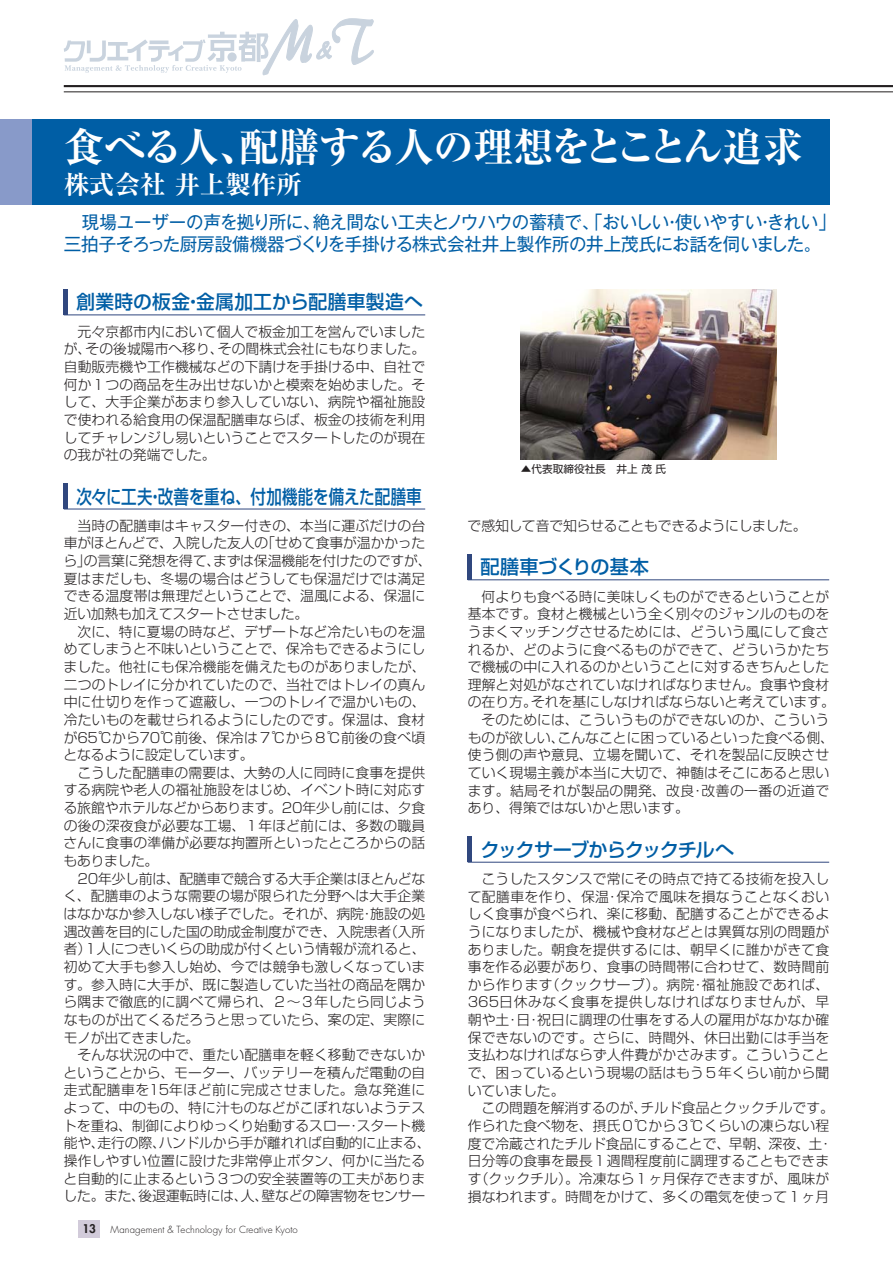
<style>
.page{position:relative;width:893px;height:1263px;background:#fff}
.page>*{position:absolute;margin:0;border:0;box-sizing:border-box;transform-origin:0 0}
.t1{font:40.35px "Ryumin Pro Ex Bold 90 pv RKSJ H";letter-spacing:-.055em;color:#fff}
.t2{font:25.5px "Ryumin Pro Ex Bold 90 pv RKSJ H";color:#fff}
.t3{font:19.2px "Shin Go Pro Medium 90 pv RKSJ H";color:#005ea5}
.t4{font:19.2px "Shin Go Pro Medium 90 pv RKSJ H";color:#005ea5;scale:.81 1}
.t5{font:19.2px "Shin Go Pro Medium 90 pv RKSJ H";letter-spacing:-.06em;color:#005ea5}
.t6{font:18px/22.4px "Gothic MB101 Pro Regular 90 pv RKSJ H";letter-spacing:-.015em;color:#005ea5}
.t7{font:13.8px/17.7px "Shin Go Pro Light 90 pv RKSJ H";letter-spacing:.005em;color:#231f20;text-align:justify}
.t8{font:13.8px "Shin Go Pro Light 90 pv RKSJ H";letter-spacing:.03em;color:#231f20}
.t9{font:13.8px "Shin Go Pro Light 90 pv RKSJ H";letter-spacing:-.02em;color:#231f20}
.t10{font:10.65px "Shin Go Pro Regular 90 pv RKSJ H";color:#231f20}
.t11{font:300 9.6px "Futura";letter-spacing:.01em;color:#231f20}
.s1{font-weight:800;font-size:11.7px}
</style>
<div class="page">
<div style="left:79px;top:1220px;width:21px;height:17px;background:#d2cbda"></div>
<hr style="left:64px;top:92px;width:829px;height:1px;background:#231f20">
<hr style="left:64px;top:85px;width:829px;height:2px;background:#231f20">
<svg style="left:64px;top:18px;width:310px;height:58px"></svg>
<hr style="left:64px;top:289px;width:4px;height:26px;background:#30477e">
<hr style="left:64px;top:314px;width:361px;height:1px;background:#30477e">
<hr style="left:64px;top:483px;width:4px;height:26px;background:#30477e">
<hr style="left:64px;top:509px;width:361px;height:1px;background:#30477e">
<hr style="left:468px;top:554px;width:4px;height:26px;background:#30477e">
<hr style="left:468px;top:579px;width:361px;height:1px;background:#30477e">
<hr style="left:468px;top:837px;width:4px;height:25px;background:#30477e">
<hr style="left:468px;top:862px;width:361px;height:1px;background:#30477e">
<div style="left:0;top:119px;width:829px;height:85px;background:#005ea5"></div>
<div style="left:0;top:119px;width:32px;height:85px;background:#889ac9"></div>
<img style="left:521px;top:289px;width:255px;height:170px">
<h1 class="t1" style="left:64px;top:131px;width:741px">食べる人、配膳する人の理想をとことん追求</h1>
<h2 class="t2" style="left:64px;top:175px;width:240px">株式会社 井上製作所</h2>
<h3 class="t6" style="left:64px;top:213px;width:774px;text-indent:18px">現場ユーザーの声を拠り所に、絶え間ない工夫とノウハウの蓄積で、「おいしい・使いやすい・きれい」三拍子そろった厨房設備機器づくりを手掛ける株式会社井上製作所の井上茂氏にお話を伺いました。</h3>
<h3 class="t3" style="left:77px;top:295px;width:348px">創業時の板金・金属加工から配膳車製造へ</h3>
<p class="t7" style="left:64px;top:324px;width:363px;text-indent:14px">元々京都市内において個人で板金加工を営んでいましたが、その後城陽市へ移り、その間株式会社にもなりました。自動販売機や工作機械などの下請けを手掛ける中、自社で何か１つの商品を生み出せないかと模索を始めました。そして、大手企業があまり参入していない、病院や福祉施設で使われる給食用の保温配膳車ならば、板金の技術を利用してチャレンジし易いということでスタートしたのが現在の我が社の発端でした。</p>
<h3 class="t4" style="left:77px;top:489px;width:428px">次々に工夫・改善を重ね、付加機能を備えた配膳車</h3>
<p class="t7" style="left:64px;top:519px;width:370px;text-align:left;text-indent:14px">当時の配膳車はキャスター付きの、本当に運ぶだけの台車がほとんどで、入院した友人の「せめて食事が温かかったら」の言葉に発想を得て、まずは保温機能を付けたのですが、夏はまだしも、冬場の場合はどうしても保温だけでは満足できる温度帯は無理だということで、温風による、保温に近い加熱も加えてスタートさせました。</p>
<p class="t7" style="left:64px;top:624px;width:363px;text-indent:14px">次に、特に夏場の時など、デザートなど冷たいものを温めてしまうと不味いということで、保冷もできるようにしました。他社にも保冷機能を備えたものがありましたが、二つのトレイに分かれていたので、当社ではトレイの真ん中に仕切りを作って遮蔽し、一つのトレイで温かいもの、冷たいものを載せられるようにしたのです。保温は、食材が65℃から70℃前後、保冷は７℃から８℃前後の食べ頃となるように設定しています。</p>
<p class="t7" style="left:64px;top:766px;width:363px;text-indent:14px">こうした配膳車の需要は、大勢の人に同時に食事を提供する病院や老人の福祉施設をはじめ、イベント時に対応する旅館やホテルなどからあります。20年少し前には、夕食の後の深夜食が必要な工場、１年ほど前には、多数の職員さんに食事の準備が必要な拘置所といったところからの話もありました。</p>
<p class="t7" style="left:64px;top:871px;width:364px;text-indent:14px">20年少し前は、配膳車で競合する大手企業はほとんどなく、配膳車のような需要の場が限られた分野へは大手企業はなかなか参入しない様子でした。それが、病院・施設の処遇改善を目的にした国の助成金制度ができ、入院患者（入所者）１人につきいくらの助成が付くという情報が流れると、初めて大手も参入し始め、今では競争も激しくなっています。参入時に大手が、既に製造していた当社の商品を隅から隅まで徹底的に調べて帰られ、２～３年したら同じようなものが出てくるだろうと思っていたら、案の定、実際にモノが出てきました。</p>
<p class="t7" style="left:63px;top:1048px;width:369px;text-align:left;text-indent:14px">そんな状況の中で、重たい配膳車を軽く移動できないかということから、モーター、バッテリーを積んだ電動の自走式配膳車を15年ほど前に完成させました。急な発進によって、中のもの、特に汁ものなどがこぼれないようテストを重ね、制御によりゆっくり始動するスロー・スタート機能や、走行の際、ハンドルから手が離れれば自動的に止まる、操作しやすい位置に設けた非常停止ボタン、何かに当たると自動的に止まるという３つの安全装置等の工夫がありました。また、後退運転時には、人、壁などの障害物をセンサー</p>
<p class="t11" style="left:83px;top:1225px;width:217px"><span class="s1">13</span> Management &amp; Technology for Creative Kyoto</p>
<p class="t10" style="left:521px;top:465px;width:147px">▲ 代表取締役社長　井上 茂 氏</p>
<p class="t9" style="left:468px;top:521px;width:340px">で感知して音で知らせることもできるようにしました。</p>
<h3 class="t3" style="left:480px;top:560px;width:170px">配膳車づくりの基本</h3>
<p class="t7" style="left:482px;top:589px;width:349px">何よりも食べる時に美味しくものができるということが</p>
<p class="t7" style="left:468px;top:607px;width:363px">基本です。食材と機械という全く別々のジャンルのものを</p>
<p class="t7" style="left:468px;top:625px;width:363px">うまくマッチングさせるためには、どういう風にして食さ</p>
<p class="t7" style="left:468px;top:642px;width:363px">れるか、どのように食べるものができて、どういうかたち</p>
<p class="t7" style="left:468px;top:660px;width:363px">で機械の中に入れるのかということに対するきちんとした</p>
<p class="t7" style="left:468px;top:678px;width:363px">理解と対処がなされていなければなりません。食事や食材</p>
<p class="t7" style="left:468px;top:695px;width:369px">の在り方。それを基にしなければならないと考えています。</p>
<p class="t7" style="left:482px;top:713px;width:349px">そのためには、こういうものができないのか、こういう</p>
<p class="t7" style="left:468px;top:730px;width:368px">ものが欲しい、こんなことに困っているといった食べる側、</p>
<p class="t7" style="left:468px;top:748px;width:363px">使う側の声や意見、立場を聞いて、それを製品に反映させ</p>
<p class="t7" style="left:468px;top:766px;width:363px">ていく現場主義が本当に大切で、神髄はそこにあると思い</p>
<p class="t8" style="left:468px;top:785px;width:363px">ます。結局それが製品の開発、改良・改善の一番の近道で</p>
<p class="t7" style="left:468px;top:801px;width:223px">あり、得策ではないかと思います。</p>
<h3 class="t5" style="left:480px;top:842px;width:255px">クックサーブからクックチルへ</h3>
<p class="t7" style="left:468px;top:872px;width:363px;text-indent:14px">こうしたスタンスで常にその時点で持てる技術を投入して配膳車を作り、保温・保冷で風味を損なうことなくおいしく食事が食べられ、楽に移動、配膳することができるようになりましたが、機械や食材などとは異質な別の問題がありました。朝食を提供するには、朝早くに誰かがきて食事を作る必要があり、食事の時間帯に合わせて、数時間前から作ります（クックサーブ）。病院・福祉施設であれば、365日休みなく食事を提供しなければなりませんが、早朝や土・日・祝日に調理の仕事をする人の雇用がなかなか確保できないのです。さらに、時間外、休日出勤には手当を支払わなければならず人件費がかさみます。こういうことで、困っているという現場の話はもう５年くらい前から聞いていました。</p>
<p class="t7" style="left:468px;top:1101px;width:368px;text-align:left;text-indent:14px">この問題を解消するのが、チルド食品とクックチルです。作られた食べ物を、摂氏０℃から３℃くらいの凍らない程度で冷蔵されたチルド食品にすることで、早朝、深夜、土・日分等の食事を最長１週間程度前に調理することもできます（クックチル）。冷凍なら１ヶ月保存できますが、風味が損なわれます。時間をかけて、多くの電気を使って１ヶ月</p>
</div>
